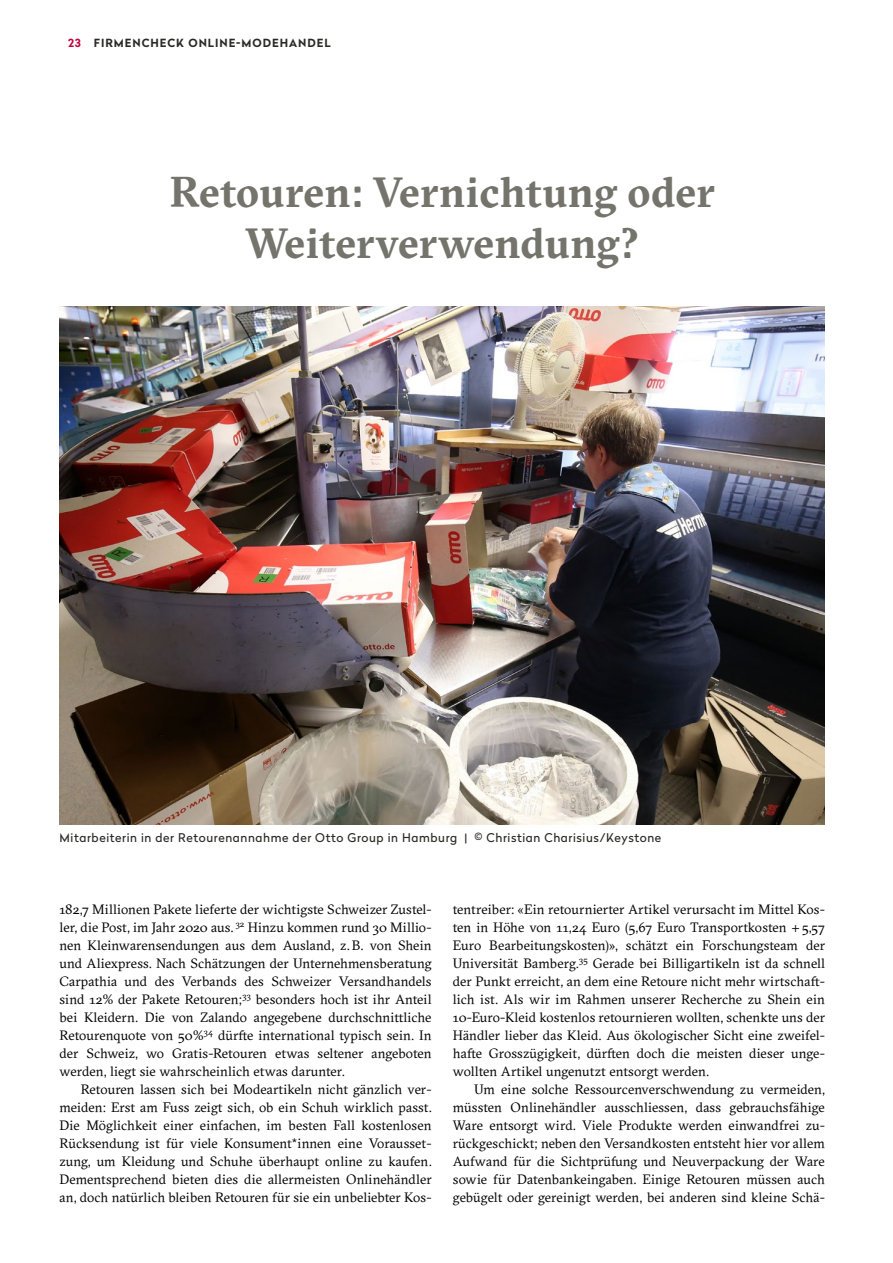
<style>
.page{position:relative;width:893px;height:1263px;background:#fff}
.page>*{position:absolute;margin:0;border:0;box-sizing:border-box;transform-origin:0 0}
._01_Titel{font:700 42px/51px "GT Sectra";letter-spacing:.005em;color:#74746c;text-align:center}
._03_Lauftext_mE{font:13.5px/18px "GT Sectra";letter-spacing:.005em;color:#000;text-align:justify}
._03_Lauftext_oE{font:13.5px/18px "GT Sectra";letter-spacing:.005em;color:#000;text-align:justify}
._06_Bildlegende{font:12px "Radikal";letter-spacing:.05em;color:#292925}
.t1{font:700 11.25px "Radikal";letter-spacing:.085em;color:#292925}
.s1{color:#c0003d}
</style>
<div class="page">
<img style="left:60px;top:306px;width:765px;height:519px">
<p class="t1" style="left:68px;top:34px;width:264px"><span class="s1">23</span> FIRMENCHECK ONLINE-MODEHANDEL</p>
<p class="_01_Titel" style="left:170px;top:166px;width:546px">Retouren: Vernichtung oder<br>Weiterverwendung?</p>
<p class="_06_Bildlegende" style="left:60px;top:829px;width:603px">Mitarbeiterin in der Retourenannahme der Otto Group in Hamburg | © Christian Charisius/Keystone</p>
<p class="_03_Lauftext_oE" style="left:60px;top:900px;width:374px">182,7 Millionen Pakete lieferte der wichtigste Schweizer Zustel&shy;ler, die Post, im Jahr 2020 aus. <sup>32</sup> Hinzu kommen rund 30 Millio&shy;nen Kleinwarensendungen aus dem Ausland, z.B. von Shein und Aliexpress. Nach Schätzungen der Unternehmensberatung Carpathia und des Verbands des Schweizer Versandhandels sind 12% der Pakete Retouren;<sup>33</sup> besonders hoch ist ihr Anteil bei Kleidern. Die von Zalando angegebene durchschnittliche Retourenquote von 50%<sup>34</sup> dürfte international typisch sein. In der Schweiz, wo Gratis-Retouren etwas seltener angeboten werden, liegt sie wahrscheinlich etwas darunter.</p>
<p class="_03_Lauftext_mE" style="left:60px;top:1080px;width:374px;text-indent:21px">Retouren lassen sich bei Modeartikeln nicht gänzlich ver&shy;meiden: Erst am Fuss zeigt sich, ob ein Schuh wirklich passt.<br>Die Möglichkeit einer einfachen, im besten Fall kostenlosen Rücksendung ist für viele Konsument*innen eine Vorausset&shy;zung, um Kleidung und Schuhe überhaupt online zu kaufen.<br>Dementsprechend bieten dies die allermeisten Onlinehändler an, doch natürlich bleiben Retouren für sie ein unbeliebter Kos-</p>
<p class="_03_Lauftext_mE" style="left:453px;top:900px;width:374px">tentreiber: «Ein retournierter Artikel verursacht im Mittel Kos&shy;ten in Höhe von 11,24 Euro (5,67 Euro Transportkosten +5,57<br>Euro Bearbeitungskosten)», schätzt ein Forschungsteam der Universität Bamberg.<sup>35</sup> Gerade bei Billigartikeln ist da schnell der Punkt erreicht, an dem eine Retoure nicht mehr wirtschaft&shy;lich ist. Als wir im Rahmen unserer Recherche zu Shein ein 10-Euro-Kleid kostenlos retournieren wollten, schenkte uns der Händler lieber das Kleid. Aus ökologischer Sicht eine zweifel&shy;hafte Grosszügigkeit, dürften doch die meisten dieser unge&shy;wollten Artikel ungenutzt entsorgt werden.</p>
<p class="_03_Lauftext_mE" style="left:453px;top:1080px;width:374px;text-indent:21px">Um eine solche Ressourcenverschwendung zu vermeiden, müssten Onlinehändler ausschliessen, dass gebrauchsfähige Ware entsorgt wird. Viele Produkte werden einwandfrei zu&shy;rückgeschickt; neben den Versandkosten entsteht hier vor allem Aufwand für die Sichtprüfung und Neuverpackung der Ware sowie für Datenbankeingaben. Einige Retouren müssen auch gebügelt oder gereinigt werden, bei anderen sind kleine Schä-</p>
</div>
